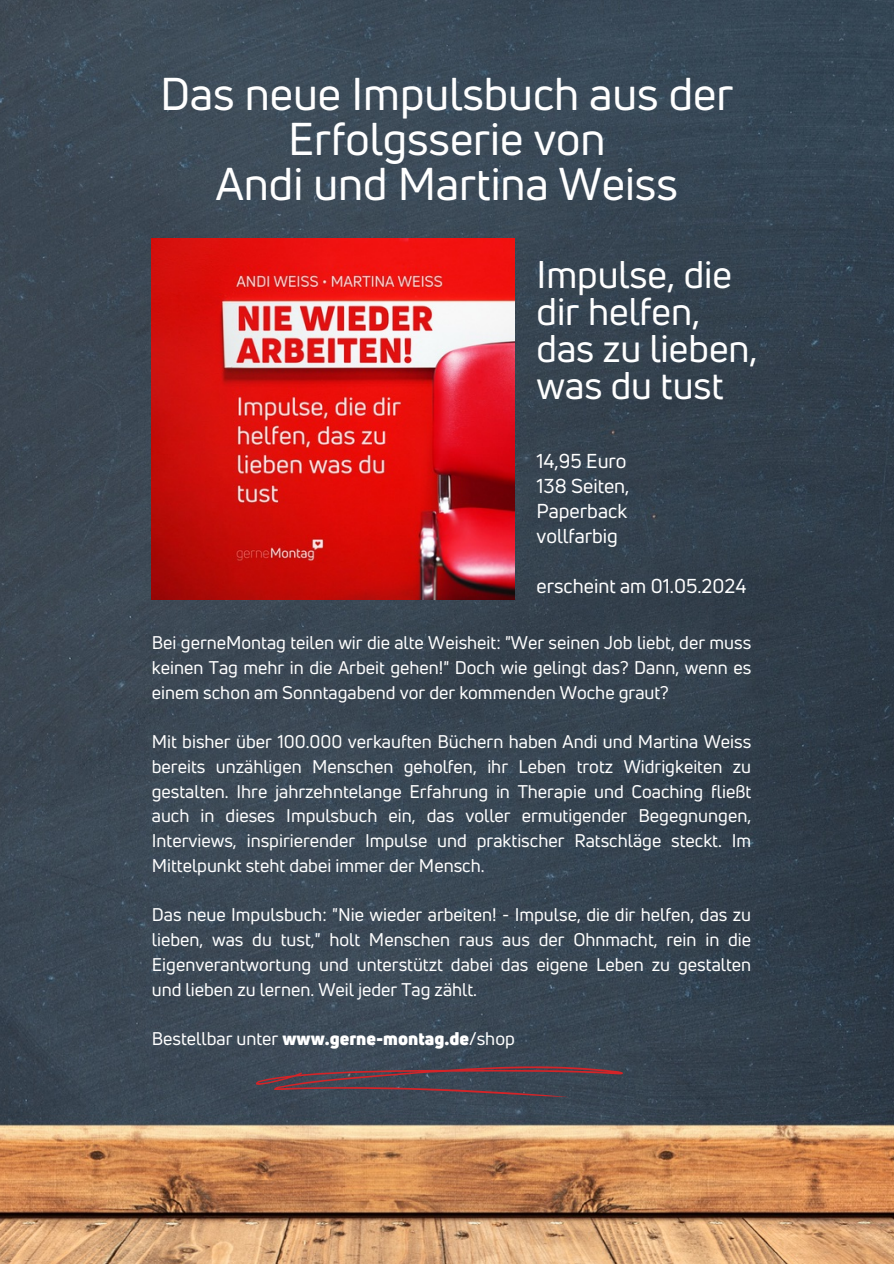
<style>
.page{position:relative;width:894px;height:1264px;background:#fff}
.page>*{position:absolute;margin:0;border:0;box-sizing:border-box;transform-origin:0 0}
.t1{font:45px/45px "Uni Neue";color:#fff;text-align:center}
.t2{font:37.8px/37px "Uni Neue";color:#fff}
.t3{font:19.65px/25px "Uni Neue";color:#fff}
.t4{font:18px/24.8px "Uni Neue";color:#fff;text-align:justify}
.s1{font-weight:900}
</style>
<div class="page">
<img style="left:0;top:0;width:893px;height:1263px">
<img style="left:152px;top:238px;width:362px;height:361px">
<svg style="left:254px;top:1064px;width:373px;height:33px;background:#4f434f"></svg>
<h1 class="t1" style="left:160px;top:71px;width:575px">Das neue Impulsbuch aus der<br>Erfolgsserie von<br>Andi und Martina Weiss</h1>
<h2 class="t2" style="left:536px;top:255px;width:223px">Impulse, die dir helfen, das zu lieben, was du tust</h2>
<p class="t3" style="left:536px;top:448px;width:94px">14,95 Euro<br>138 Seiten,<br>Paperback vollfarbig</p>
<p class="t3" style="left:536px;top:573px;width:211px">erscheint am 01.05.2024</p>
<p class="t4" style="left:152px;top:630px;width:600px">Bei gerneMontag teilen wir die alte Weisheit: "Wer seinen Job liebt, der muss keinen Tag mehr in die Arbeit gehen!" Doch wie gelingt das? Dann, wenn es einem schon am Sonntagabend vor der kommenden Woche graut?</p>
<p class="t4" style="left:152px;top:729px;width:600px">Mit bisher über 100.000 verkauften Büchern haben Andi und Martina Weiss bereits unzähligen Menschen geholfen, ihr Leben trotz Widrigkeiten zu gestalten. Ihre jahrzehntelange Erfahrung in Therapie und Coaching fließt auch in dieses Impulsbuch ein, das voller ermutigender Begegnungen, Interviews, inspirierender Impulse und praktischer Ratschläge steckt. Im Mittelpunkt steht dabei immer der Mensch.</p>
<p class="t4" style="left:152px;top:902px;width:600px">Das neue Impulsbuch: "Nie wieder arbeiten! - Impulse, die dir helfen, das zu lieben, was du tust," holt Menschen raus aus der Ohnmacht, rein in die Eigenverantwortung und unterstützt dabei das eigene Leben zu gestalten und lieben zu lernen. Weil jeder Tag zählt.</p>
<p class="t4" style="left:152px;top:1026px;width:364px">Bestellbar unter <span class="s1">www.gerne-montag.de</span>/shop</p>
</div>
